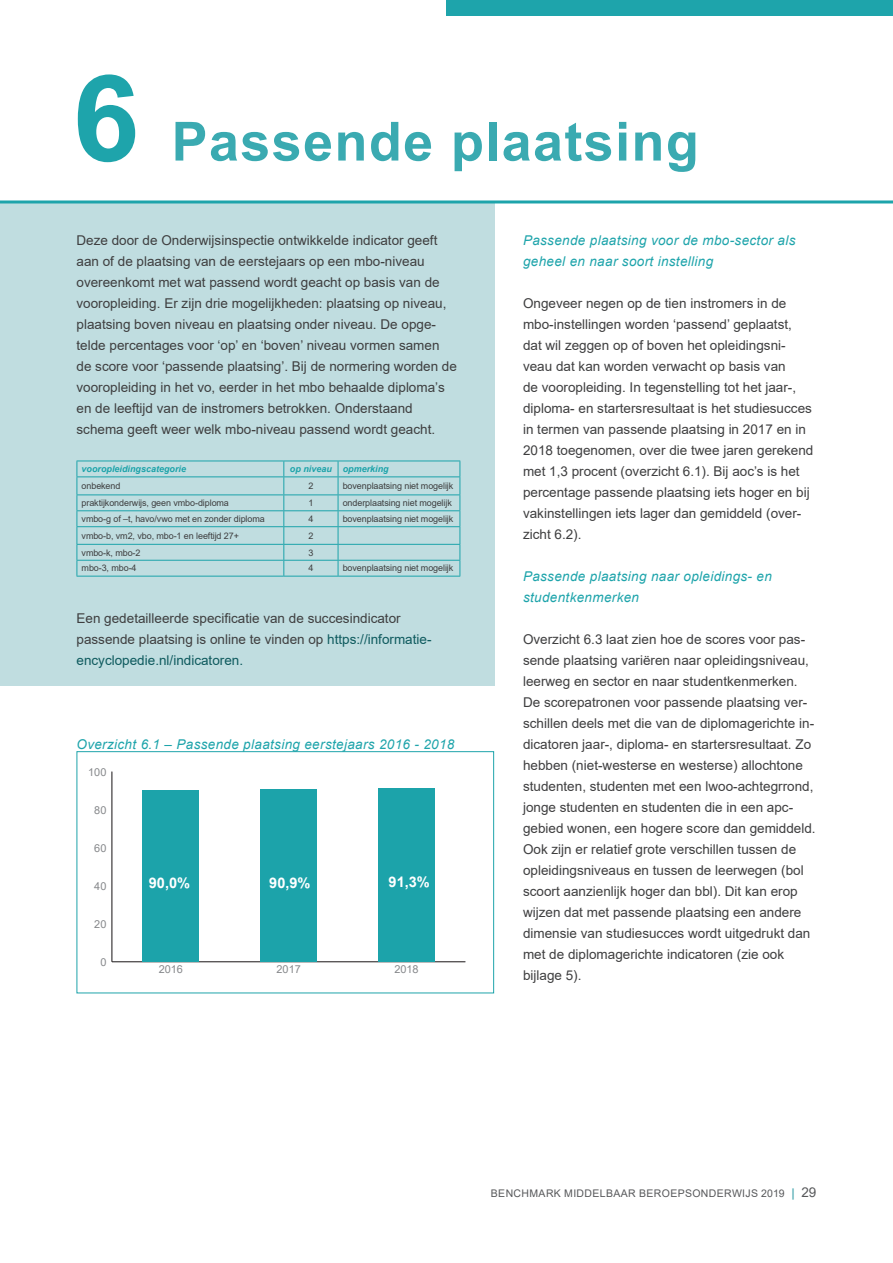
<style>
.page{position:relative;width:893px;height:1263px;background:#fff}
.page>*{position:absolute;margin:0;border:0;box-sizing:border-box;transform-origin:0 0}
.Heading_1{font:700 120px "Arial";color:#1ea4ab}
.kop{font:700 54px "Arial";letter-spacing:.025em;color:#3aaab1}
.t1{font:700 14.55px "Arial";color:#fff}
.hoofdtekst{font:13.5px/21px "Arial";color:#3e3e3f}
.subpar{font:italic 13.5px/21px "Arial";letter-spacing:.025em;color:#1ea4ab}
.t2{font:10.95px "Arial";color:#86888b}
.t3{font:10.5px "Arial";letter-spacing:.035em;color:#57585a}
.t4{font:9px "Arial";letter-spacing:-.01em;color:#3e3e3f}
.t5{font:italic 700 9px "Arial";color:#1ca3aa}
.s1{color:#0e5a5e}
.s2{font-weight:700;font-size:12px;color:#5cb1b8}
.s3{font-size:13.5px}
</style>
<div class="page">
<div style="left:446px;top:0;width:447px;height:16px;background:#1ea4ab"></div>
<div style="left:0;top:201px;width:494px;height:485px;background:#c0dde0"></div>
<hr style="left:0;top:200px;width:893px;height:3px;background:#1ea4ab">
<hr style="left:77px;top:461px;width:207px;height:1px;background:#1ca3aa">
<hr style="left:284px;top:461px;width:54px;height:1px;background:#1ca3aa">
<hr style="left:338px;top:461px;width:122px;height:1px;background:#1ca3aa">
<hr style="left:77px;top:476px;width:207px;height:1px;background:#1ca3aa">
<hr style="left:284px;top:476px;width:54px;height:1px;background:#1ca3aa">
<hr style="left:338px;top:476px;width:122px;height:1px;background:#1ca3aa">
<hr style="left:77px;top:494px;width:207px;height:1px;background:#1ca3aa">
<hr style="left:284px;top:494px;width:54px;height:1px;background:#1ca3aa">
<hr style="left:338px;top:494px;width:122px;height:1px;background:#1ca3aa">
<hr style="left:77px;top:510px;width:207px;height:1px;background:#1ca3aa">
<hr style="left:284px;top:510px;width:54px;height:1px;background:#1ca3aa">
<hr style="left:338px;top:510px;width:122px;height:1px;background:#1ca3aa">
<hr style="left:77px;top:526px;width:207px;height:1px;background:#1ca3aa">
<hr style="left:284px;top:526px;width:54px;height:1px;background:#1ca3aa">
<hr style="left:338px;top:526px;width:122px;height:1px;background:#1ca3aa">
<hr style="left:77px;top:544px;width:207px;height:1px;background:#1ca3aa">
<hr style="left:284px;top:544px;width:54px;height:1px;background:#1ca3aa">
<hr style="left:338px;top:544px;width:122px;height:1px;background:#1ca3aa">
<hr style="left:77px;top:560px;width:207px;height:1px;background:#1ca3aa">
<svg style="left:77px;top:461px;width:1px;height:115px"></svg>
<hr style="left:284px;top:560px;width:54px;height:1px;background:#1ca3aa">
<svg style="left:283px;top:461px;width:1px;height:115px"></svg>
<hr style="left:338px;top:560px;width:122px;height:1px;background:#1ca3aa">
<svg style="left:338px;top:461px;width:1px;height:115px"></svg>
<svg style="left:460px;top:461px;width:1px;height:115px"></svg>
<hr style="left:77px;top:576px;width:207px;height:1px;background:#1ca3aa">
<hr style="left:284px;top:576px;width:54px;height:1px;background:#1ca3aa">
<hr style="left:338px;top:576px;width:122px;height:1px;background:#1ca3aa">
<hr style="left:112px;top:961px;width:353px;height:1px;background:#231f20">
<hr style="left:112px;top:771px;width:1px;height:191px;background:#231f20">
<div style="left:143px;top:790px;width:56px;height:172px;background:#1ca3aa"></div>
<div style="left:260px;top:789px;width:57px;height:173px;background:#1ca3aa"></div>
<div style="left:378px;top:788px;width:57px;height:174px;background:#1ca3aa"></div>
<div style="left:77px;top:751px;width:417px;height:242px;border:1px solid #1ea4ab"></div>
<p class="Heading_1" style="left:73px;top:34px;width:68px">6</p>
<p class="kop" style="left:172px;top:104px;width:529px">Passende plaatsing</p>
<p class="hoofdtekst" style="left:77px;top:229px;width:382px">Deze door de Onderwijsinspectie ontwikkelde indicator geeft aan of de plaatsing van de eerstejaars op een mbo-niveau overeenkomt met wat passend wordt geacht op basis van de vooropleiding. Er zijn drie mogelijkheden: plaatsing op niveau, plaatsing boven niveau en plaatsing onder niveau. De opge&shy;telde percentages voor ‘op’ en ‘boven’ niveau vormen samen de score voor ‘passende plaatsing’. Bij de normering worden de vooropleiding in het vo, eerder in het mbo behaalde diploma’s en de leeftijd van de instromers betrokken. Onderstaand schema geeft weer welk mbo-niveau passend wordt geacht.</p>
<p class="t5" style="left:82px;top:463px;width:106px">vooropleidingscategorie</p>
<p class="t5" style="left:290px;top:463px;width:44px">op niveau</p>
<p class="t5" style="left:343px;top:463px;width:48px">opmerking</p>
<p class="t4" style="left:82px;top:480px;width:40px">onbekend</p>
<p class="t4" style="left:308px;top:480px;width:7px">2</p>
<p class="t4" style="left:343px;top:480px;width:112px">bovenplaatsing niet mogelijk</p>
<p class="t4" style="left:82px;top:497px;width:149px">praktijkonderwijs, geen vmbo-diploma</p>
<p class="t4" style="left:308px;top:497px;width:7px">1</p>
<p class="t4" style="left:343px;top:497px;width:111px">onderplaatsing niet mogelijk</p>
<p class="t4" style="left:82px;top:513px;width:185px">vmbo-g of –t, havo/vwo met en zonder diploma</p>
<p class="t4" style="left:308px;top:513px;width:7px">4</p>
<p class="t4" style="left:343px;top:513px;width:112px">bovenplaatsing niet mogelijk</p>
<p class="t4" style="left:82px;top:529px;width:159px">vmbo-b, vm2, vbo, mbo-1 en leeftijd 27+</p>
<p class="t4" style="left:308px;top:529px;width:7px">2</p>
<p class="t4" style="left:82px;top:546px;width:60px">vmbo-k, mbo-2</p>
<p class="t4" style="left:308px;top:546px;width:7px">3</p>
<p class="t4" style="left:82px;top:562px;width:57px">mbo-3, mbo-4</p>
<p class="t4" style="left:308px;top:562px;width:7px">4</p>
<p class="t4" style="left:343px;top:562px;width:112px">bovenplaatsing niet mogelijk</p>
<p class="hoofdtekst" style="left:77px;top:607px;width:356px">Een gedetailleerde specificatie van de succesindicator passende plaatsing is online te vinden op <span class="s1">https://informatie&shy;encyclopedie.nl/indicatoren.</span></p>
<p class="subpar" style="left:77px;top:733px;width:379px">Overzicht 6.1 – Passende plaatsing eerstejaars 2016 - 2018</p>
<p class="t2" style="left:88px;top:764px;width:20px">100</p>
<p class="t2" style="left:94px;top:802px;width:14px">80</p>
<p class="t2" style="left:94px;top:841px;width:14px">60</p>
<p class="t2" style="left:94px;top:879px;width:14px">40</p>
<p class="t2" style="left:94px;top:917px;width:14px">20</p>
<p class="t2" style="left:100px;top:955px;width:8px">0</p>
<p class="t1" style="left:149px;top:873px;width:43px">90,0%</p>
<p class="t1" style="left:269px;top:873px;width:43px">90,9%</p>
<p class="t1" style="left:389px;top:872px;width:43px">91,3%</p>
<p class="t2" style="left:159px;top:962px;width:26px">2016</p>
<p class="t2" style="left:276px;top:962px;width:26px">2017</p>
<p class="t2" style="left:394px;top:962px;width:26px">2018</p>
<p class="subpar" style="left:523px;top:229px;width:274px">Passende plaatsing voor de mbo-sector als geheel en naar soort instelling</p>
<p class="hoofdtekst" style="left:523px;top:292px;width:292px">Ongeveer negen op de tien instromers in de mbo-instellingen worden ‘passend’ geplaatst, dat wil zeggen op of boven het opleidingsni&shy;veau dat kan worden verwacht op basis van<br>de vooropleiding. In tegenstelling tot het jaar-, diploma- en startersresultaat is het studiesucces in termen van passende plaatsing in 2017 en in 2018 toegenomen, over die twee jaren gerekend met 1,3 procent (overzicht 6.1). Bij aoc’s is het percentage passende plaatsing iets hoger en bij vakinstellingen iets lager dan gemiddeld (over&shy;zicht 6.2).</p>
<p class="subpar" style="left:523px;top:565px;width:250px">Passende plaatsing naar opleidings- en studentkenmerken</p>
<p class="hoofdtekst" style="left:523px;top:628px;width:294px">Overzicht 6.3 laat zien hoe de scores voor pas&shy;sende plaatsing variëren naar opleidingsniveau, leerweg en sector en naar studentkenmerken.<br>De scorepatronen voor passende plaatsing ver&shy;schillen deels met die van de diplomagerichte in&shy;dicatoren jaar-, diploma- en startersresultaat. Zo hebben (niet-westerse en westerse) allochtone studenten, studenten met een lwoo-achtegrrond, jonge studenten en studenten die in een apc&shy;gebied wonen, een hogere score dan gemiddeld.<br>Ook zijn er relatief grote verschillen tussen de opleidingsniveaus en tussen de leerwegen (bol scoort aanzienlijk hoger dan bbl). Dit kan erop wijzen dat met passende plaatsing een andere dimensie van studiesucces wordt uitgedrukt dan met de diplomagerichte indicatoren (zie ook bijlage 5).</p>
<p class="t3" style="left:491px;top:1186px;width:327px">BENCHMARK MIDDELBAAR BEROEPSONDERWIJS 2019 <span class="s2">|</span> <span class="s3">29</span></p>
</div>
